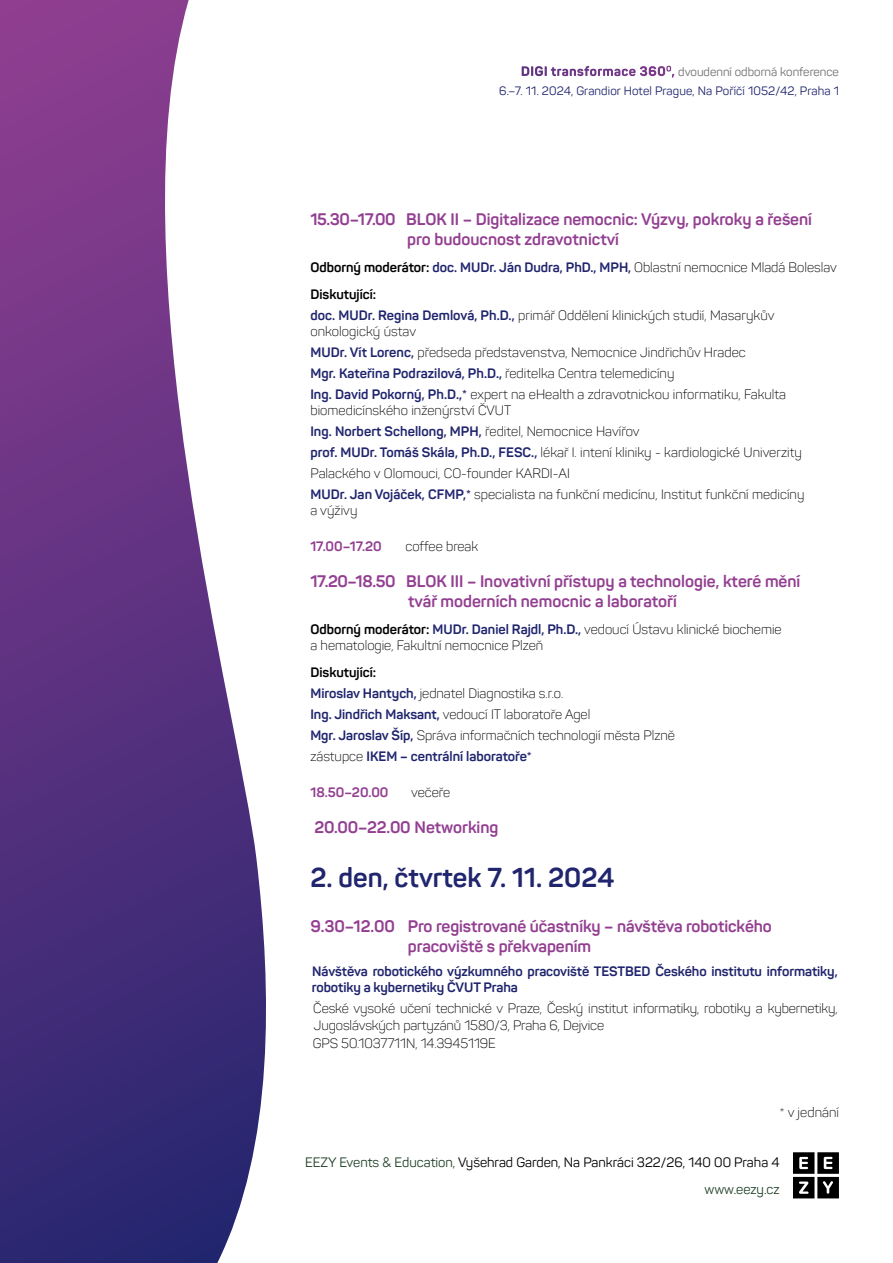
<style>
.page{position:relative;width:893px;height:1263px;background:#fff}
.page>*{position:absolute;margin:0;border:0;box-sizing:border-box;transform-origin:0 0}
.t1{font:700 27px "Panton";color:#20256e}
.t2{font:700 16.5px/19.8px "Panton";color:#933f91}
.t3{font:300 13.5px/21px "Panton";color:#000}
.t4{font:700 13.5px/16.2px "Panton";letter-spacing:-.005em;color:#20256e}
.t5{font:13.5px/27px "Panton";color:#000;text-align:right}
.t6{font:700 13.5px "Panton";color:#933f91}
.t7{font:12px/19px "Panton";color:#20256e;text-align:right}
.s1{font-weight:800;font-size:13.5px;color:#fff}
.s2{color:#6f6f6e}
.s3{font-weight:700}
.s4{font-weight:700;color:#20256e}
.s5{color:#fff}
.s6{color:#214129}
</style>
<div class="page">
<svg style="left:793px;top:1152px;width:46px;height:46px"></svg>
<svg style="left:0;top:0;width:266px;height:1263px"></svg>
<p class="t7" style="left:499px;top:62px;width:341px"><span class="s1">DIGI transformace 360</span><sup>O</sup><span class="s1">,</span> <span class="s2">dvoudenní odborná konference<br></span>6.–7. 11. 2024, Grandior Hotel Prague, Na Poříčí 1052/42, Praha 1</p>
<p class="t2" style="left:407px;top:209px;width:406px;text-indent:-97px">15.30–17.00 BLOK II – Digitalizace nemocnic: Výzvy, pokroky a řešení pro budoucnost zdravotnictví</p>
<p class="t3" style="left:310px;top:253px;width:528px;line-height:27px"><span class="s3">Odborný moderátor:</span> <span class="s4">doc. MUDr. Ján Dudra, PhD., MPH,</span> Oblastní nemocnice Mladá Boleslav<br><span class="s3">Diskutující:</span></p>
<p class="t3" style="left:310px;top:307px;width:466px;line-height:16.2px"><span class="s4">doc. MUDr. Regina Demlová, Ph.D.,</span> primář Oddělení klinických studií, Masarykův onkologický ústav</p>
<p class="t3" style="left:310px;top:342px;width:477px"><span class="s4">MUDr. Vít Lorenc,</span> předseda představenstva, Nemocnice Jindřichův Hradec<br><span class="s4">Mgr. Kateřina Podrazilová, Ph.D.,</span> ředitelka Centra telemedicíny<br><span class="s4">Ing. David Pokorný, Ph.D.,*</span> expert na eHealth a zdravotnickou informatiku, Fakulta</p>
<p class="t3" style="left:310px;top:400px;width:496px">biomedicínského inženýrství ČVUT<br><span class="s4">Ing. Norbert Schellong, MPH,</span> ředitel, Nemocnice Havířov<br><span class="s4">prof. MUDr. Tomáš Skála, Ph.D., FESC.,</span> lékař I. intení kliniky - kardiologické Univerzity Palackého v Olomouci, CO-founder KARDI-AI<br><span class="s4">MUDr. Jan Vojáček, CFMP,*</span> specialista na funkční medicínu, Institut funkční medicíny</p>
<p class="t3" style="left:310px;top:500px;width:49px">a výživy</p>
<p class="t6" style="left:310px;top:538px;width:73px">17.00–17.20</p>
<p class="t3" style="left:405px;top:536px;width:74px">coffee break</p>
<p class="t2" style="left:408px;top:571px;width:394px;text-indent:-98px">17.20–18.50 BLOK III – Inovativní přístupy a technologie, které mění tvář moderních nemocnic a laboratoří</p>
<p class="t3" style="left:310px;top:621px;width:473px;line-height:16.2px"><span class="s3">Odborný moderátor:</span> <span class="s4">MUDr. Daniel Rajdl, Ph.D.,</span> vedoucí Ústavu klinické biochemie a hematologie, Fakultní nemocnice Plzeň</p>
<p class="t3" style="left:310px;top:662px;width:366px"><span class="s3">Diskutující:<br></span><span class="s4">Miroslav Hantych,</span> jednatel Diagnostika s.r.o.<br><span class="s4">Ing. Jindřich Maksant,</span> vedoucí IT laboratoře Agel<br><span class="s4">Mgr. Jaroslav Šíp,</span> Správa informačních technologií města Plzně zástupce <span class="s4">IKEM – centrální laboratoře*</span></p>
<p class="t6" style="left:310px;top:784px;width:80px">18.50–20.00</p>
<p class="t3" style="left:411px;top:782px;width:40px">večeře</p>
<p class="t2" style="left:284px;top:817px;width:216px"><span class="s5">BLO</span>20.00–22.00 Networking</p>
<h1 class="t1" style="left:310px;top:861px;width:305px">2. den, čtvrtek 7. 11. 2024</h1>
<p class="t2" style="left:408px;top:916px;width:365px;text-indent:-97px">9.30–12.00 Pro registrované účastníky – návštěva robotického pracoviště s překvapením</p>
<p class="t4" style="left:312px;top:963px;width:527px">Návštěva robotického výzkumného pracoviště TESTBED Českého institutu informatiky, robotiky a kybernetiky ČVUT Praha</p>
<p class="t3" style="left:313px;top:1000px;width:526px;line-height:16.5px">České vysoké učení technické v Praze, Český institut informatiky, robotiky a kybernetiky,<br>Jugoslávských partyzánů 1580/3, Praha 6, Dejvice</p>
<p class="t3" style="left:313px;top:1032px;width:185px">GPS 50.1037711N, 14.3945119E</p>
<p class="t3" style="left:779px;top:1101px;width:61px">* v jednání</p>
<p class="t5" style="left:305px;top:1148px;width:476px"><span class="s6">EEZY Events &amp; Education,</span> Vyšehrad Garden, Na Pankráci 322/26, 140 00 Praha 4 <span class="s6">www.eezy.cz</span></p>
</div>
